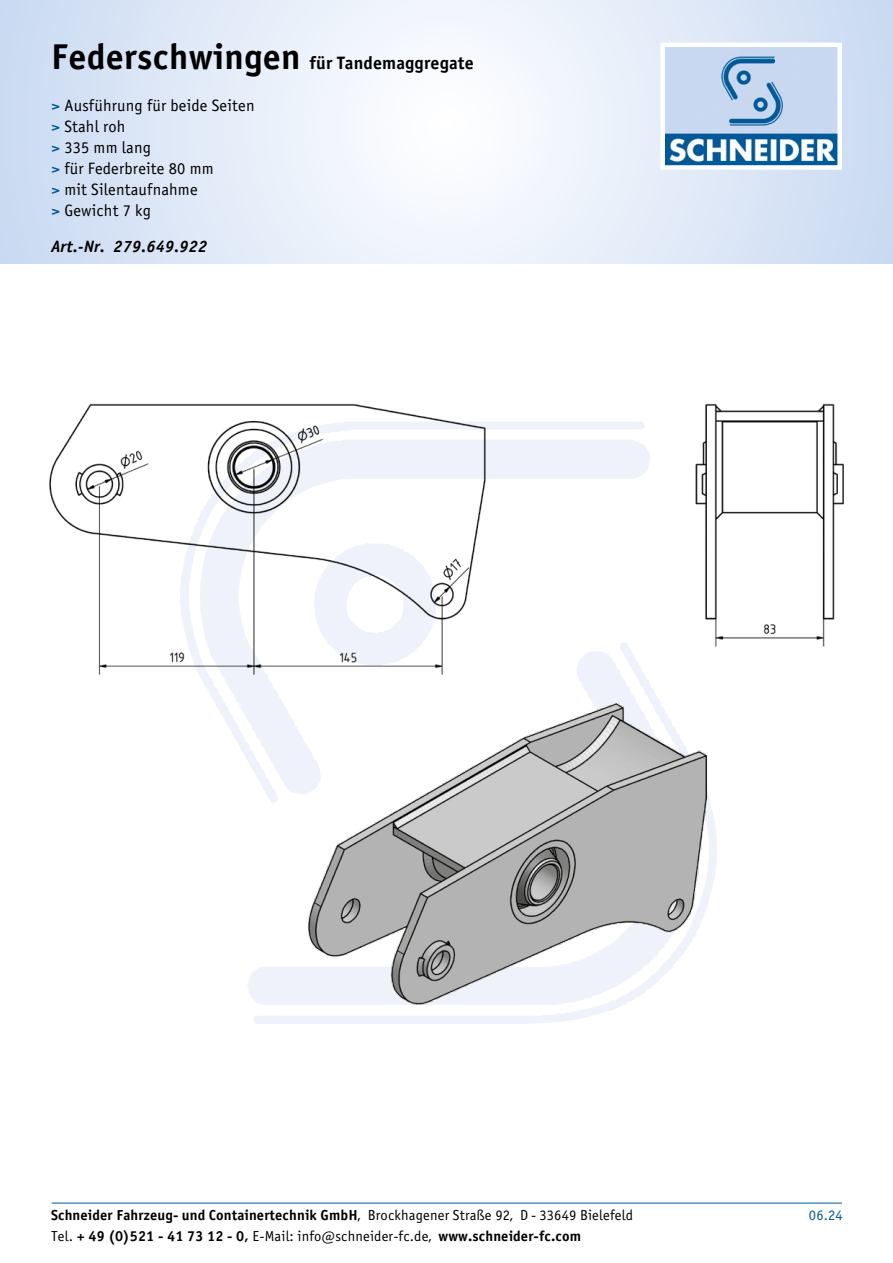
<style>
.page{position:relative;width:893px;height:1263px;background:#fff}
.page>*{position:absolute;margin:0;border:0;box-sizing:border-box;transform-origin:0 0}
.t1{font:18px "Officina Sans Bold ITC";letter-spacing:.01em;color:#000}
.t2{font:16.5px/21px "Officina Sans Book ITC";letter-spacing:.01em;color:#000}
.t3{font:italic 16.5px "Officina Sans Bold ITC";letter-spacing:.01em;color:#000}
.t4{font:14.55px "Officina Sans Bold ITC";letter-spacing:.01em;color:#000}
.t5{font:14.55px "Officina Sans Book ITC";color:#005a9a}
.s1{font-size:36px}
.s2{font-family:"Officina Sans Bold ITC";color:#005a9a}
.s3{font-family:"Officina Sans Book ITC"}
</style>
<div class="page">
<svg style="left:0;top:0;width:893px;height:264px"></svg>
<img style="left:665px;top:48px;width:172px;height:117px">
<div style="left:660px;top:43px;width:182px;height:127px;border:4px solid #fff"></div>
<img style="left:49px;top:403px;width:795px;height:601px">
<hr style="left:52px;top:1203px;width:790px;height:1px;background:#005a9a">
<p class="t1" style="left:51px;top:51px;width:424px"><span class="s1">Federschwingen</span> für Tandemaggregate</p>
<p class="t2" style="left:51px;top:95px;width:205px"><span class="s2">&gt;</span> Ausführung für beide Seiten <span class="s2">&gt;</span> Stahl roh<br><span class="s2">&gt;</span> 335 mm lang<br><span class="s2">&gt;</span> für Federbreite 80 mm<br><span class="s2">&gt;</span> mit Silentaufnahme<br><span class="s2">&gt;</span> Gewicht 7 kg</p>
<p class="t3" style="left:51px;top:236px;width:158px">Art.-Nr. 279.649.922</p>
<p class="t4" style="left:51px;top:1206px;width:583px">Schneider Fahrzeug- und Containertechnik GmbH<span class="s3">, Brockhagener Straße 92, D - 33649 Bielefeld</span></p>
<p class="t5" style="left:809px;top:1206px;width:35px">06.24</p>
<p class="t4" style="left:51px;top:1227px;width:532px"><span class="s3">Tel.</span> + 49 (0)521 - 41 73 12 - 0, <span class="s3">E-Mail: info@schneider-fc.de,</span> www.schneider-fc.com</p>
</div>
